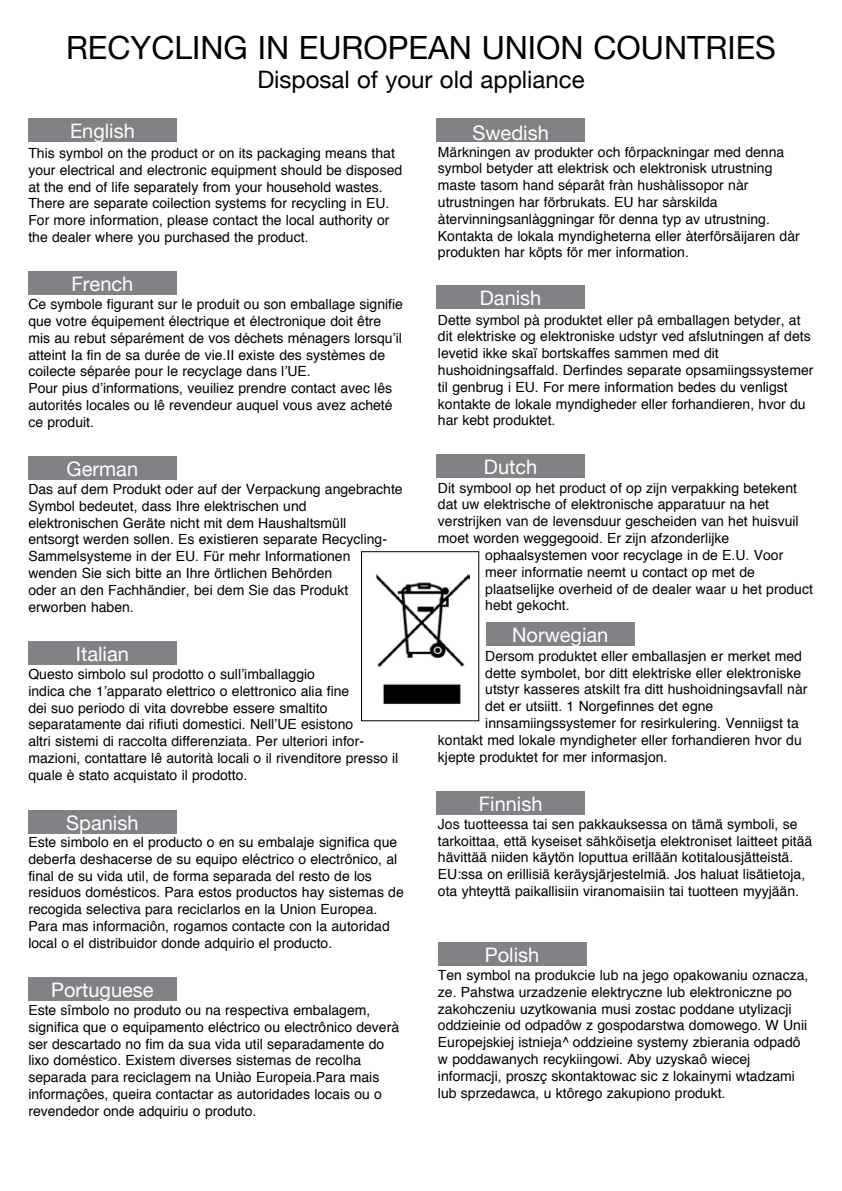
<style>
.page{position:relative;width:842px;height:1191px;background:#fff}
.page>*{position:absolute;margin:0;border:0;box-sizing:border-box;transform-origin:0 0}
.t1{font:32px "Helvetica Neue";color:#000}
.t2{font:24px "Helvetica Neue";color:#000}
.t3{font:20px "Helvetica Neue";color:#fff}
.t4{font:14px/16.8px "Helvetica";color:#000}
</style>
<div class="page">
<div style="left:28px;top:118px;width:148px;height:24px;background:#808285"></div>
<div style="left:437px;top:118px;width:148px;height:24px;background:#808285"></div>
<div style="left:437px;top:285px;width:148px;height:24px;background:#808285"></div>
<div style="left:437px;top:454px;width:148px;height:24px;background:#808285"></div>
<div style="left:486px;top:622px;width:148px;height:24px;background:#808285"></div>
<div style="left:437px;top:791px;width:148px;height:24px;background:#808285"></div>
<div style="left:438px;top:942px;width:148px;height:24px;background:#808285"></div>
<div style="left:28px;top:271px;width:148px;height:24px;background:#808285"></div>
<div style="left:28px;top:456px;width:148px;height:23px;background:#808285"></div>
<div style="left:28px;top:641px;width:148px;height:24px;background:#808285"></div>
<div style="left:28px;top:810px;width:148px;height:24px;background:#808285"></div>
<div style="left:28px;top:977px;width:148px;height:24px;background:#808285"></div>
<img style="left:376px;top:574px;width:94px;height:130px">
<div style="left:361px;top:551px;width:118px;height:170px;border:1px solid #000"></div>
<h1 class="t1" style="left:66px;top:24px;width:711px">RECYCLING IN EUROPEAN UNION COUNTRIES</h1>
<h2 class="t2" style="left:257px;top:62px;width:329px">Disposal of your old appliance</h2>
<h3 class="t3" style="left:70px;top:116px;width:66px">English</h3>
<h3 class="t3" style="left:472px;top:118px;width:78px">Swedish</h3>
<p class="t4" style="left:28px;top:145px;width:375px">This symbol on the product or on its packaging means that your electrical and electronic equipment should be disposed at the end of life separately from your household wastes.<br>There are separate coilection systems for recycling in EU.<br>For more information, please contact the local authority or the dealer where you purchased the product.</p>
<h3 class="t3" style="left:71px;top:269px;width:63px">French</h3>
<p class="t4" style="left:28px;top:296px;width:376px">Ce symbole figurant sur le produit ou son emballage signifie que votre équipement électrique et électronique doit être mis au rebut séparément de vos déchets ménagers lorsqu’il atteint Ia fin de sa durée de vie.II existe des systèmes de coilecte séparée pour le recyclage dans l’UE.<br>Pour pius d’informations, veuiliez prendre contact avec lês autorités locales ou lê revendeur auquel vous avez acheté ce produit.</p>
<h3 class="t3" style="left:67px;top:454px;width:73px">German</h3>
<p class="t4" style="left:28px;top:481px;width:376px">Das auf dem Produkt oder auf der Verpackung angebrachte Symbol bedeutet, dass Ihre elektrischen und<br>elektronischen Geräte nicht mit dem Haushaltsmüll<br>entsorgt werden sollen. Es existieren separate Recycling-Sammelsysteme in der EU. Für mehr Informationen wenden Sie sich bitte an Ihre örtlichen Behörden<br>oder an den Fachhändier, bei dem Sie das Produkt erworben haben.</p>
<h3 class="t3" style="left:76px;top:640px;width:54px">Italian</h3>
<p class="t4" style="left:28px;top:666px;width:371px">Questo simbolo sul prodotto o sull’imballaggio<br>indica che 1’apparato elettrico o elettronico alia fine<br>dei suo periodo di vita dovrebbe essere smaltito separatamente dai rifiuti domestici. Nell’UE esistono<br>altri sistemi di raccolta differenziata. Per ulteriori infor&shy;mazioni, contattare lê autorità locali o il rivenditore presso il quale è stato acquistato il prodotto.</p>
<h3 class="t3" style="left:66px;top:808px;width:74px">Spanish</h3>
<p class="t4" style="left:28px;top:834px;width:377px">Este simbolo en el producto o en su embalaje significa que deberfa deshacerse de su equipo eléctrico o electrônico, al final de su vida util, de forma separada del resto de los residuos domésticos. Para estos productos hay sistemas de recogida selectiva para reciclarlos en la Union Europea.<br>Para mas informaciôn, rogamos contacte con la autoridad local o el distribuidor donde adquirio el producto.</p>
<h3 class="t3" style="left:51px;top:975px;width:104px">Portuguese</h3>
<p class="t4" style="left:28px;top:1002px;width:372px">Este sîmbolo no produto ou na respectiva embalagem, significa que o equipamento eléctrico ou electrônico deverà ser descartado no fim da sua vida util separadamente do lixo doméstico. Existem diverses sistemas de recolha separada para reciclagem na Uniào Europeia.Para mais informaçôes, queira contactar as autoridades locais ou o revendedor onde adquiriu o produto.</p>
<p class="t4" style="left:438px;top:144px;width:363px">Märkningen av produkter och fôrpackningar med denna symbol betyder att elektrisk och elektronisk utrustning maste tasom hand séparât fràn hushàlissopor nàr utrustningen har förbrukats. EU har sàrskilda àtervinningsanlàggningar för denna typ av utrustning.<br>Kontakta de lokala myndigheterna eller àterförsäijaren dàr produkten har köpts för mer information.</p>
<h3 class="t3" style="left:480px;top:284px;width:63px">Danish</h3>
<p class="t4" style="left:438px;top:312px;width:377px">Dette symbol pà produktet eller pâ emballagen betyder, at dit elektriske og elektroniske udstyr ved afslutningen af dets levetid ikke skaï bortskaffes sammen med dit hushoidningsaffald. Derfindes separate opsamiingssystemer til genbrug i EU. For mere information bedes du venligst kontakte de lokale myndigheder eller forhandieren, hvor du har kebt produktet.</p>
<h3 class="t3" style="left:484px;top:452px;width:55px">Dutch</h3>
<p class="t4" style="left:438px;top:480px;width:362px">Dit symbool op het product of op zijn verpakking betekent dat uw elektrische of elektronische apparatuur na het verstrijken van de levensduur gescheiden van het huisvuil moet worden weggegooid. Er zijn afzonderlijke</p>
<p class="t4" style="left:485px;top:547px;width:329px">ophaalsystemen voor recyclage in de E.U. Voor meer informatie neemt u contact op met de plaatselijke overheid of de dealer waar u het product hebt gekocht.</p>
<p class="t4" style="left:485px;top:648px;width:318px">Dersom produktet eller emballasjen er merket med</p>
<p class="t4" style="left:485px;top:664px;width:317px">dette symbolet, bor ditt elektriske eller elektroniske</p>
<p class="t4" style="left:485px;top:681px;width:324px">utstyr kasseres atskilt fra ditt hushoidningsavfall nàr</p>
<p class="t4" style="left:485px;top:698px;width:230px">det er utsiitt. 1 Norgefinnes det egne</p>
<p class="t4" style="left:485px;top:715px;width:315px">innsamiingssystemer for resirkulering. Venniigst ta</p>
<p class="t4" style="left:438px;top:732px;width:365px">kontakt med lokale myndigheter eller forhandieren hvor du</p>
<p class="t4" style="left:438px;top:748px;width:231px">kjepte produktet for mer informasjon.</p>
<h3 class="t3" style="left:512px;top:620px;width:98px">Norwegian</h3>
<h3 class="t3" style="left:479px;top:789px;width:65px">Finnish</h3>
<p class="t4" style="left:438px;top:816px;width:376px">Jos tuotteessa tai sen pakkauksessa on tämä symboli, se tarkoittaa, että kyseiset sähköisetja elektroniset laitteet pitää hävittää niiden käytön loputtua erillään kotitalousjätteistä.<br>EU:ssa on erillisiä keräysjärjestelmiä. Jos haluat lisätietoja, ota yhteyttä paikallisiin viranomaisiin tai tuotteen myyjään.</p>
<h3 class="t3" style="left:485px;top:940px;width:56px">Polish</h3>
<p class="t4" style="left:438px;top:967px;width:372px">Ten symbol na produkcie lub na jego opakowaniu oznacza, ze. Pahstwa urzadzenie elektryczne lub elektroniczne po zakohczeniu uzytkowania musi zostac poddane utylizacji oddzieinie od odpadôw z gospodarstwa domowego. W Unii Europejskiej istnieja^ oddzieine systemy zbierania odpadô w poddawanych recykiingowi. Aby uzyskaô wiecej informacji, proszç skontaktowac sic z lokainymi wtadzami lub sprzedawca, u ktôrego zakupiono produkt.</p>
</div>
